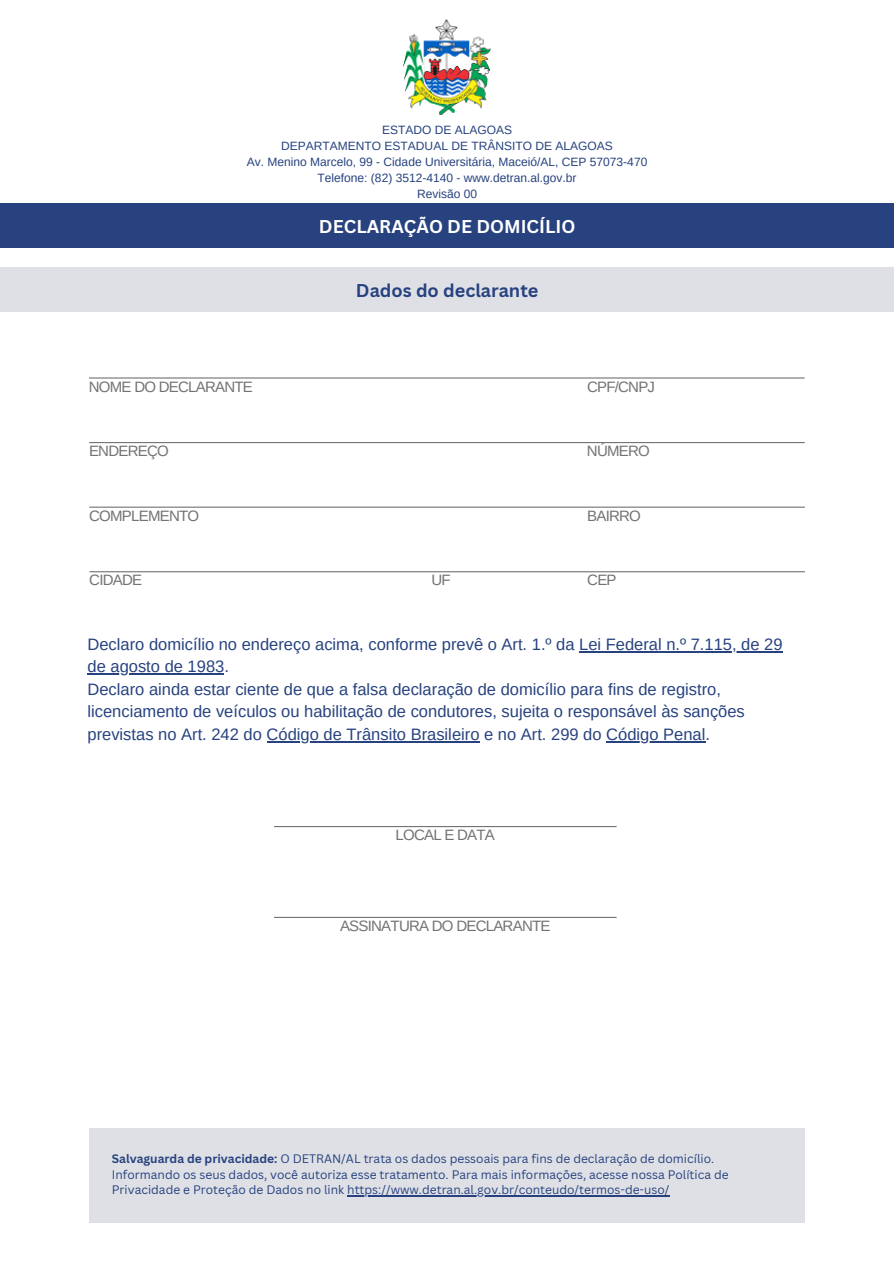
<style>
.page{position:relative;width:894px;height:1264px;background:#fff}
.page>*{position:absolute;margin:0;border:0;box-sizing:border-box;transform-origin:0 0}
.t1{font:700 18px "Canva Sans";color:#fff}
.t2{font:700 18px "Canva Sans";color:#27427f}
.t3{font:16.5px/22.5px "Arimo";color:#27427f}
.t4{font:15px "Arimo";letter-spacing:-.05em;color:#737373}
.t5{font:12px/15.8px "Canva Sans";color:#27427f}
.t6{font:12px "Arimo";color:#27427f}
.s1{font-weight:700}
</style>
<div class="page">
<div style="left:0;top:203px;width:893px;height:45px;background:#27427f"></div>
<div style="left:0;top:267px;width:893px;height:45px;background:#dee0e5"></div>
<hr style="left:274px;top:916px;width:342px;height:2px;background:#737373">
<div style="left:89px;top:1127px;width:715px;height:95px;background:#dee0e5"></div>
<hr style="left:347px;top:1195px;width:322px;height:1px;background:#27427f">
<img style="left:403px;top:19px;width:87px;height:96px">
<hr style="left:266px;top:741px;width:213px;height:1px;background:#27427f">
<hr style="left:606px;top:741px;width:99px;height:1px;background:#27427f">
<hr style="left:579px;top:651px;width:203px;height:1px;background:#27427f">
<hr style="left:87px;top:673px;width:137px;height:1px;background:#27427f">
<hr style="left:89px;top:377px;width:715px;height:1px;background:#737373">
<hr style="left:89px;top:442px;width:715px;height:1px;background:#737373">
<hr style="left:89px;top:506px;width:715px;height:1px;background:#737373">
<hr style="left:274px;top:826px;width:342px;height:1px;background:#737373">
<hr style="left:89px;top:571px;width:715px;height:1px;background:#737373">
<p class="t6" style="left:382px;top:123px;width:131px">ESTADO DE ALAGOAS</p>
<p class="t6" style="left:281px;top:139px;width:333px">DEPARTAMENTO ESTADUAL DE TRÂNSITO DE ALAGOAS</p>
<p class="t6" style="left:247px;top:155px;width:402px">Av. Menino Marcelo, 99 - Cidade Universitária, Maceió/AL, CEP 57073-470</p>
<p class="t6" style="left:317px;top:171px;width:260px">Telefone: (82) 3512-4140 - www.detran.al.gov.br</p>
<p class="t6" style="left:417px;top:187px;width:62px">Revisão 00</p>
<p class="t1" style="left:319px;top:213px;width:258px">DECLARAÇÃO DE DOMICÍLIO</p>
<p class="t2" style="left:356px;top:277px;width:184px">Dados do declarante</p>
<p class="t4" style="left:89px;top:378px;width:165px">NOME DO DECLARANTE</p>
<p class="t4" style="left:587px;top:378px;width:70px">CPF/CNPJ</p>
<p class="t4" style="left:89px;top:442px;width:81px">ENDEREÇO</p>
<p class="t4" style="left:587px;top:442px;width:64px">NÚMERO</p>
<p class="t4" style="left:89px;top:507px;width:112px">COMPLEMENTO</p>
<p class="t4" style="left:587px;top:507px;width:55px">BAIRRO</p>
<p class="t4" style="left:89px;top:572px;width:54px">CIDADE</p>
<p class="t4" style="left:431px;top:572px;width:21px">UF</p>
<p class="t4" style="left:587px;top:572px;width:31px">CEP</p>
<p class="t3" style="left:87px;top:633px;width:696px">Declaro domicílio no endereço acima, conforme prevê o Art. 1.º da Lei Federal n.º 7.115, de 29 de agosto de 1983.</p>
<p class="t3" style="left:87px;top:678px;width:658px">Declaro ainda estar ciente de que a falsa declaração de domicílio para fins de registro, licenciamento de veículos ou habilitação de condutores, sujeita o responsável às sanções previstas no Art. 242 do Código de Trânsito Brasileiro e no Art. 299 do Código Penal.</p>
<p class="t4" style="left:395px;top:826px;width:101px">LOCAL E DATA</p>
<p class="t4" style="left:340px;top:917px;width:212px">ASSINATURA DO DECLARANTE</p>
<p class="t5" style="left:112px;top:1150px;width:618px"><span class="s1">Salvaguarda de privacidade:</span> O DETRAN/AL trata os dados pessoais para fins de declaração de domicílio.<br>Informando os seus dados, você autoriza esse tratamento. Para mais informações, acesse nossa Política de<br>Privacidade e Proteção de Dados no link https://www.detran.al.gov.br/conteudo/termos-de-uso/</p>
</div>
